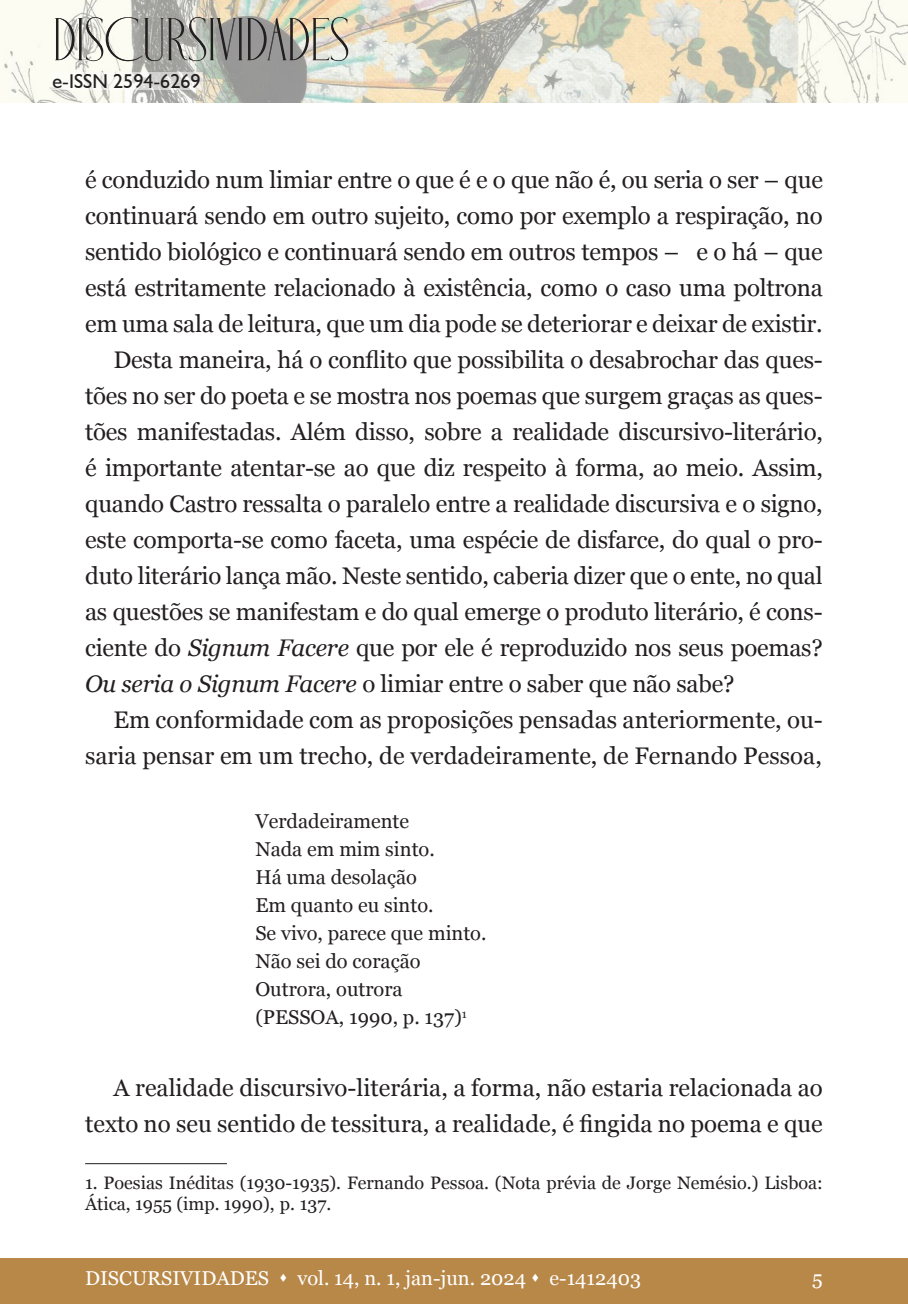
<style>
.page{position:relative;width:908px;height:1304px;background:#fff}
.page>*{position:absolute;margin:0;border:0;box-sizing:border-box;transform-origin:0 0}
.t1{font:60px "Holipop";color:#231f20}
.t2{font:24px/36px "Georgia";color:#231f20;text-align:justify}
.t3{font:20px "Georgia";color:#231f20}
.t4{font:20px "Georgia";color:#fff}
.t5{font:20px "Humanist 521 BT";color:#231f20}
.t6{font:18px/21.6px "Georgia";color:#231f20}
.s1{font-style:italic}
</style>
<div class="page">
<div style="left:0;top:1259px;width:907px;height:45px;background:#b88849"></div>
<img style="left:0;top:0;width:907px;height:103px">
<svg style="left:50px;top:72px;width:153px;height:18px;fill:#f8f7f4"></svg>
<hr style="left:85px;top:1163px;width:142px;height:1px;background:#231f20">
<h1 class="t1" style="left:53px;top:10px;width:298px">DISCURSIVIDADES</h1>
<p class="t5" style="left:52px;top:69px;width:150px">e-ISSN 2594-6269</p>
<p class="t2" style="left:85px;top:161px;width:739px">é conduzido num limiar entre o que é e o que não é, ou seria o ser – que continuará sendo em outro sujeito, como por exemplo a respiração, no sentido biológico e continuará sendo em outros tempos – e o há – que está estritamente relacionado à existência, como o caso uma poltrona em uma sala de leitura, que um dia pode se deteriorar e deixar de existir.</p>
<p class="t2" style="left:85px;top:341px;width:739px;text-indent:28px">Desta maneira, há o conflito que possibilita o desabrochar das ques&shy;tões no ser do poeta e se mostra nos poemas que surgem graças as ques&shy;tões manifestadas. Além disso, sobre a realidade discursivo-literário, é importante atentar-se ao que diz respeito à forma, ao meio. Assim, quando Castro ressalta o paralelo entre a realidade discursiva e o signo, este comporta-se como faceta, uma espécie de disfarce, do qual o pro&shy;duto literário lança mão. Neste sentido, caberia dizer que o ente, no qual as questões se manifestam e do qual emerge o produto literário, é cons&shy;ciente do <span class="s1">Signum Facere</span> que por ele é reproduzido nos seus poemas?<br><span class="s1">Ou seria o Signum Facere</span> o limiar entre o saber que não sabe?</p>
<p class="t2" style="left:85px;top:701px;width:739px;text-align:right">Em conformidade com as proposições pensadas anteriormente, ou&shy;saria pensar em um trecho, de verdadeiramente, de Fernando Pessoa,</p>
<p class="t3" style="left:255px;top:807px;width:155px">Verdadeiramente</p>
<p class="t3" style="left:255px;top:835px;width:181px">Nada em mim sinto.</p>
<p class="t3" style="left:255px;top:863px;width:163px">Há uma desolação</p>
<p class="t3" style="left:255px;top:891px;width:179px">Em quanto eu sinto.</p>
<p class="t3" style="left:255px;top:919px;width:232px">Se vivo, parece que minto.</p>
<p class="t3" style="left:255px;top:947px;width:167px">Não sei do coração</p>
<p class="t3" style="left:255px;top:975px;width:149px">Outrora, outrora</p>
<p class="t3" style="left:255px;top:1003px;width:213px">(PESSOA, 1990, p. 137)<sup>1</sup></p>
<p class="t2" style="left:85px;top:1069px;width:739px;text-align:right">A realidade discursivo-literária, a forma, não estaria relacionada ao texto no seu sentido de tessitura, a realidade, é fingida no poema e que</p>
<p class="t6" style="left:85px;top:1171px;width:739px">1. Poesias Inéditas (1930-1935). Fernando Pessoa. (Nota prévia de Jorge Nemésio.) Lisboa:<br>Ática, 1955 (imp. 1990), p. 137.</p>
<p class="t4" style="left:85px;top:1264px;width:557px">DISCURSIVIDADES ▲ vol. 14, n. 1, jan-jun. 2024 ▲ e-1412403</p>
<p class="t4" style="left:811px;top:1264px;width:12px">5</p>
</div>
